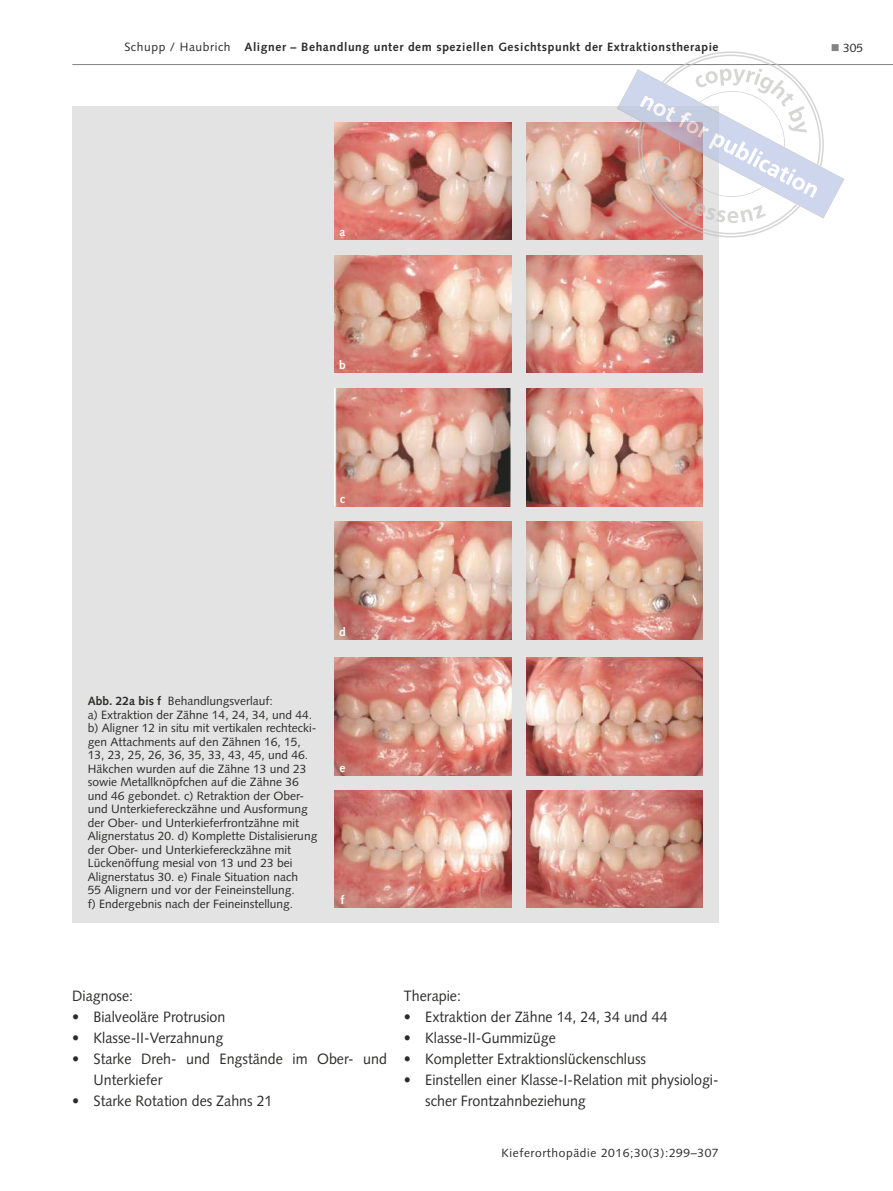
<style>
.page{position:relative;width:893px;height:1191px;background:#fff}
.page>*{position:absolute;margin:0;border:0;box-sizing:border-box;transform-origin:0 0}
.t1{font:15px/21px "Syntax LT Std";color:#2b2b2a;scale:.95 1}
.t2{font:12px/13.5px "Syntax LT Std";color:#2b2b2a}
.t3{font:700 12px "Syntax LT Std";letter-spacing:.05em;color:#2b2b2a}
.t4{font:12px "Syntax LT Std";letter-spacing:.05em;color:#2b2b2a}
.t5{font:700 12px "Syntax LT Std";color:#fff}
.s1{font-weight:400}
.s2{color:#848485}
.s3{font-weight:700}
</style>
<div class="page">
<hr style="left:72px;top:64px;width:821px;height:1px;background:#848485">
<div style="left:72px;top:106px;width:647px;height:817px;background:#e4e3e3"></div>
<img style="left:335px;top:122px;width:176px;height:117px">
<img style="left:335px;top:255px;width:176px;height:118px">
<img style="left:336px;top:388px;width:174px;height:118px">
<img style="left:335px;top:521px;width:176px;height:118px">
<img style="left:335px;top:658px;width:176px;height:117px">
<img style="left:335px;top:790px;width:176px;height:117px">
<img style="left:527px;top:122px;width:176px;height:117px">
<img style="left:527px;top:255px;width:176px;height:118px">
<img style="left:527px;top:388px;width:176px;height:118px">
<img style="left:527px;top:521px;width:176px;height:118px">
<img style="left:527px;top:658px;width:176px;height:117px">
<img style="left:527px;top:790px;width:176px;height:117px">
<svg style="left:617px;top:51px;width:227px;height:186px"></svg>
<p class="t3" style="left:124px;top:40px;width:596px"><span class="s1">Schupp / Haubrich</span> Aligner – Behandlung unter dem speziellen Gesichtspunkt der Extraktionstherapie</p>
<p class="t2" style="left:831px;top:41px;width:34px"><span class="s2">■</span> 305</p>
<p class="t5" style="left:340px;top:225px;width:7px">a</p>
<p class="t5" style="left:339px;top:358px;width:8px">b</p>
<p class="t5" style="left:340px;top:491px;width:7px">c</p>
<p class="t5" style="left:339px;top:625px;width:8px">d</p>
<p class="t2" style="left:88px;top:694px;width:231px"><span class="s3">Abb. 22a bis f</span> Behandlungsverlauf:<br>a) Extraktion der Zähne 14, 24, 34, und 44. b) Aligner 12 in situ mit vertikalen rechtecki&shy;gen Attachments auf den Zähnen 16, 15, 13, 23, 25, 26, 36, 35, 33, 43, 45, und 46.<br>Häkchen wurden auf die Zähne 13 und 23 sowie Metallknöpfchen auf die Zähne 36 und 46 gebondet. c) Retraktion der Ober&shy;und Unterkiefereckzähne und Ausformung der Ober- und Unterkieferfrontzähne mit Alignerstatus 20. d) Komplette Distalisierung der Ober- und Unterkiefereckzähne mit Lückenöffung mesial von 13 und 23 bei Alignerstatus 30. e) Finale Situation nach<br>55 Alignern und vor der Feineinstellung.<br>f) Endergebnis nach der Feineinstellung.</p>
<p class="t5" style="left:340px;top:761px;width:7px">e</p>
<p class="t5" style="left:341px;top:893px;width:5px">f</p>
<p class="t1" style="left:72px;top:985px;width:66px">Diagnose:</p>
<p class="t1" style="left:72px;top:1006px;width:163px">• Bialveoläre Protrusion</p>
<p class="t1" style="left:72px;top:1027px;width:160px">• Klasse-II-Verzahnung</p>
<p class="t1" style="left:94px;top:1048px;width:310px;text-indent:-21px">• Starke Dreh- und Engstände im Ober- und<br>Unterkiefer</p>
<p class="t1" style="left:72px;top:1090px;width:212px">• Starke Rotation des Zahns 21</p>
<p class="t1" style="left:404px;top:985px;width:62px">Therapie:</p>
<p class="t1" style="left:404px;top:1006px;width:279px">• Extraktion der Zähne 14, 24, 34 und 44</p>
<p class="t1" style="left:404px;top:1027px;width:69px">• Klasse-II-G</p>
<p class="t1" style="left:492px;top:1027px;width:69px">ummizüge</p>
<p class="t1" style="left:404px;top:1048px;width:256px">• Kompletter Extraktionslückenschluss</p>
<p class="t1" style="left:425px;top:1069px;width:310px;text-indent:-21px">• Einstellen einer Klasse-I-Relation mit physiologi&shy;scher Frontzahnbeziehung</p>
<p class="t4" style="left:502px;top:1145px;width:219px">Kieferorthopädie 2016;30(3):299–307</p>
</div>
